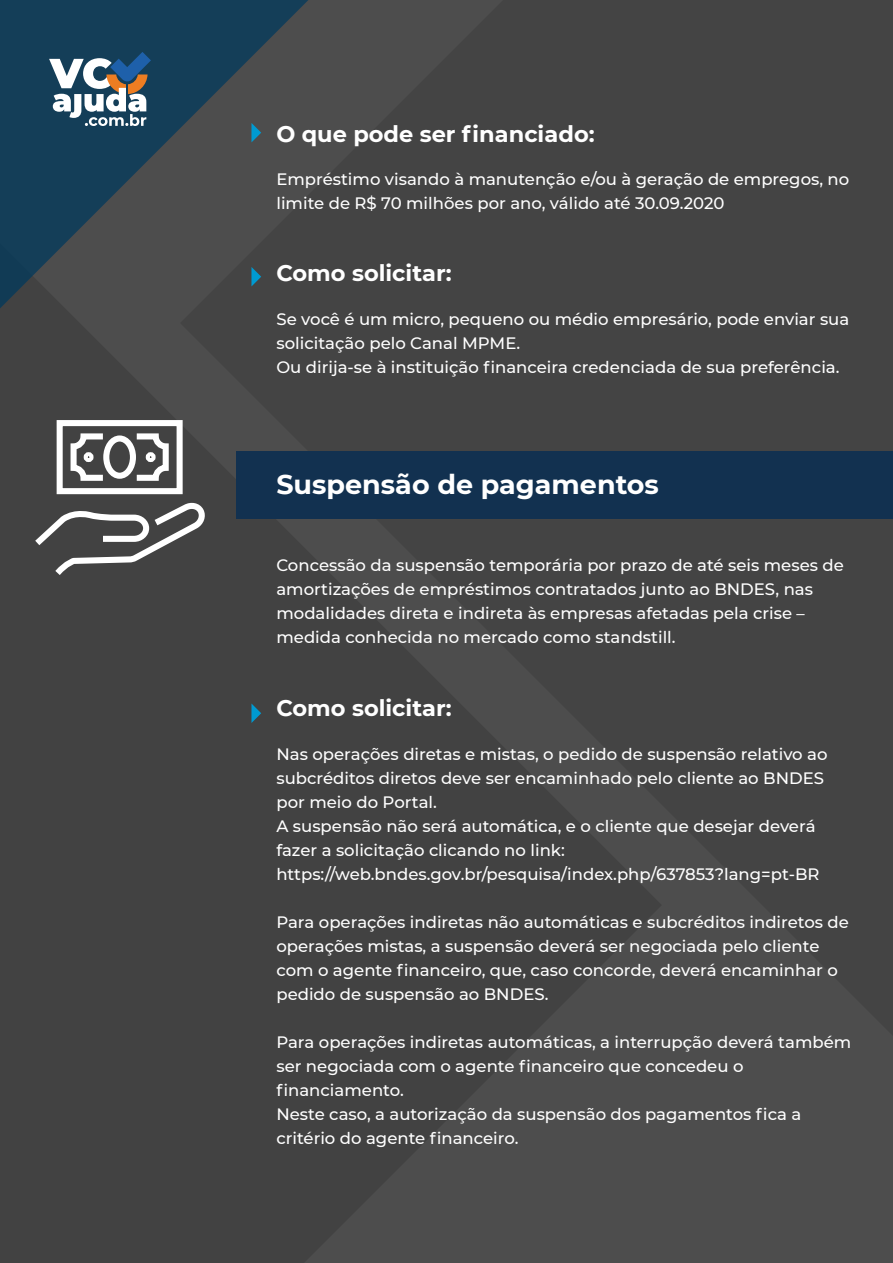
<style>
.page{position:relative;width:893px;height:1263px;background:#444}
.page>*{position:absolute;margin:0;border:0;box-sizing:border-box;transform-origin:0 0}
.t1{font:700 27px "Montserrat";color:#fff}
.t2{font:700 22.5px "Montserrat";color:#fff}
.t3{font:500 16.5px/24px "Montserrat";color:#fff}
</style>
<div class="page">
<div style="left:236px;top:451px;width:657px;height:68px;background:#123150"></div>
<svg style="left:0;top:0;width:308px;height:322px"></svg>
<svg style="left:251px;top:703px;width:10px;height:20px"></svg>
<svg style="left:251px;top:267px;width:10px;height:19px"></svg>
<svg style="left:251px;top:123px;width:10px;height:19px"></svg>
<svg style="left:49px;top:52px;width:102px;height:74px"></svg>
<svg style="left:29px;top:496px;width:183px;height:85px"></svg>
<div style="left:57px;top:420px;width:126px;height:74px;border:6px solid #fff"></div>
<svg style="left:131px;top:430px;width:41px;height:54px"></svg>
<svg style="left:67px;top:430px;width:42px;height:54px"></svg>
<div style="left:103px;top:435px;width:33px;height:44px;border:6px solid #fff;border-radius:50%"></div>
<h2 class="t2" style="left:276px;top:118px;width:320px">O que pode ser financiado:</h2>
<p class="t3" style="left:276px;top:167px;width:574px">Empréstimo visando à manutenção e/ou à geração de empregos, no limite de R$ 70 milhões por ano, válido até 30.09.2020</p>
<h2 class="t2" style="left:276px;top:257px;width:177px">Como solicitar:</h2>
<p class="t3" style="left:276px;top:306px;width:574px">Se você é um micro, pequeno ou médio empresário, pode enviar sua solicitação pelo Canal MPME.<br>Ou dirija-se à instituição financeira credenciada de sua preferência.</p>
<h1 class="t1" style="left:276px;top:465px;width:384px">Suspensão de pagamentos</h1>
<p class="t3" style="left:276px;top:552px;width:569px">Concessão da suspensão temporária por prazo de até seis meses de amortizações de empréstimos contratados junto ao BNDES, nas modalidades direta e indireta às empresas afetadas pela crise – medida conhecida no mercado como standstill.</p>
<h2 class="t2" style="left:276px;top:692px;width:177px">Como solicitar:</h2>
<p class="t3" style="left:276px;top:741px;width:553px">Nas operações diretas e mistas, o pedido de suspensão relativo ao subcréditos diretos deve ser encaminhado pelo cliente ao BNDES por meio do Portal.<br>A suspensão não será automática, e o cliente que desejar deverá fazer a solicitação clicando no link: https://web.bndes.gov.br/pesquisa/index.php/637853?lang=pt-BR</p>
<p class="t3" style="left:276px;top:909px;width:574px">Para operações indiretas não automáticas e subcréditos indiretos de operações mistas, a suspensão deverá ser negociada pelo cliente com o agente financeiro, que, caso concorde, deverá encaminhar o pedido de suspensão ao BNDES.</p>
<p class="t3" style="left:276px;top:1029px;width:576px">Para operações indiretas automáticas, a interrupção deverá também ser negociada com o agente financeiro que concedeu o financiamento.<br>Neste caso, a autorização da suspensão dos pagamentos fica a critério do agente financeiro.</p>
</div>
